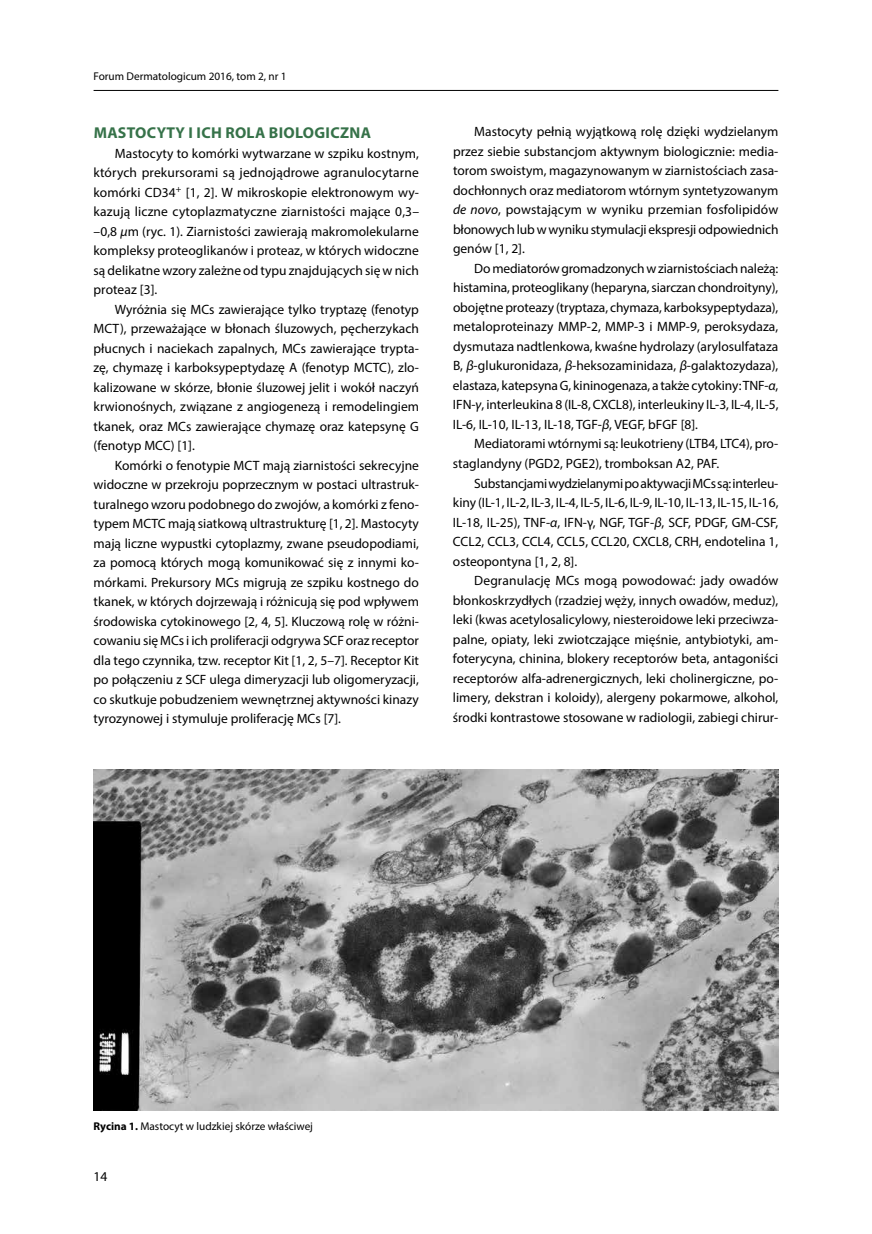
<style>
.page{position:relative;width:872px;height:1234px;background:#fff}
.page>*{position:absolute;margin:0;border:0;box-sizing:border-box;transform-origin:0 0}
.t1{font:700 15.75px "Myriad Pro";letter-spacing:.02em;color:#367249}
.t2{font:13.5px/19.5px "Myriad Pro";color:#000;text-align:justify}
.t3{font:11.25px "Myriad Pro";color:#000}
.s1{font-style:italic}
.s2{font-weight:700}
</style>
<div class="page">
<hr style="left:94px;top:90px;width:684px;height:1px;background:#000">
<img style="left:94px;top:769px;width:684px;height:341px">
<p class="t3" style="left:94px;top:70px;width:195px">Forum Dermatologicum 2016, tom 2, nr 1</p>
<p class="t1" style="left:94px;top:123px;width:279px">MASTOCYTY I ICH ROLA BIOLOGICZNA</p>
<p class="t2" style="left:94px;top:143px;width:327px;text-indent:21px">Mastocyty to komórki wytwarzane w szpiku kostnym, których prekursorami są jednojądrowe agranulocytarne komórki CD34<sup>+</sup> [1, 2]. W mikroskopie elektronowym wy&shy;kazują liczne cytoplazmatyczne ziarnistości mające 0,3– –0,8 <span class="s1">μ</span>m (ryc. 1). Ziarnistości zawierają makromolekularne kompleksy proteoglikanów i proteaz, w których widoczne są delikatne wzory zależne od typu znajdujących się w nich proteaz [3].</p>
<p class="t2" style="left:94px;top:299px;width:327px;text-indent:21px">Wyróżnia się MCs zawierające tylko tryptazę (fenotyp MCT), przeważające w błonach śluzowych, pęcherzykach płucnych i naciekach zapalnych, MCs zawierające trypta&shy;zę, chymazę i karboksypeptydazę A (fenotyp MCTC), zlo&shy;kalizowane w skórze, błonie śluzowej jelit i wokół naczyń krwionośnych, związane z angiogenezą i remodelingiem tkanek, oraz MCs zawierające chymazę oraz katepsynę G (fenotyp MCC) [1].</p>
<p class="t2" style="left:94px;top:455px;width:327px;text-indent:21px">Komórki o fenotypie MCT mają ziarnistości sekrecyjne widoczne w przekroju poprzecznym w postaci ultrastruk&shy;turalnego wzoru podobnego do zwojów, a komórki z feno&shy;typem MCTC mają siatkową ultrastrukturę [1, 2]. Mastocyty mają liczne wypustki cytoplazmy, zwane pseudopodiami, za pomocą których mogą komunikować się z innymi ko&shy;mórkami. Prekursory MCs migrują ze szpiku kostnego do tkanek, w których dojrzewają i różnicują się pod wpływem środowiska cytokinowego [2, 4, 5]. Kluczową rolę w różni&shy;cowaniu się MCs i ich proliferacji odgrywa SCForaz receptor dla tego czynnika, tzw. receptor Kit [1, 2, 5–7]. Receptor Kit po połączeniu z SCF ulega dimeryzacji lub oligomeryzacji, co skutkuje pobudzeniem wewnętrznej aktywności kinazy tyrozynowej i stymuluje proliferację MCs [7].</p>
<p class="t2" style="left:453px;top:122px;width:327px;text-indent:21px">Mastocyty pełnią wyjątkową rolę dzięki wydzielanym przez siebie substancjom aktywnym biologicznie: media&shy;torom swoistym, magazynowanym w ziarnistościach zasa&shy;dochłonnych oraz mediatorom wtórnym syntetyzowanym <span class="s1">de novo</span>, powstającym w wyniku przemian fosfolipidów błonowych lub w wyniku stymulacji ekspresji odpowiednich genów [1, 2].</p>
<p class="t2" style="left:453px;top:258px;width:327px;text-indent:21px">Do mediatorów gromadzonych w ziarnistościach należą: histamina, proteoglikany (heparyna, siarczan chondroityny), obojętne proteazy (tryptaza, chymaza, karboksypeptydaza), metaloproteinazy MMP-2, MMP-3 i MMP-9, peroksydaza, dysmutaza nadtlenkowa, kwaśne hydrolazy (arylosulfataza B, <span class="s1">β</span>-glukuronidaza, <span class="s1">β</span>-heksozaminidaza, <span class="s1">β</span>-galaktozydaza), elastaza, katepsyna G, kininogenaza, a także cytokiny: TNF-<span class="s1">α</span>, IFN-<span class="s1">γ</span>, interleukina 8 (IL-8, CXCL8), interleukiny IL-3, IL-4, IL-5, IL-6, IL-10, IL-13, IL-18, TGF-<span class="s1">β</span>, VEGF, bFGF [8].</p>
<p class="t2" style="left:453px;top:434px;width:327px;text-indent:21px">Mediatorami wtórnymi są: leukotrieny (LTB4, LTC4), pro&shy;staglandyny (PGD2, PGE2), tromboksan A2, PAF.</p>
<p class="t2" style="left:453px;top:473px;width:327px;text-indent:21px">Substancjami wydzielanymi po aktywacji MCs są: interleu&shy;kiny (IL-1, IL-2, IL-3, IL-4, IL-5, IL-6, IL-9, IL-10, IL-13, IL-15, IL-16, IL-18, IL-25), TNF-<span class="s1">α</span>, IFN-γ, NGF, TGF-<span class="s1">β</span>, SCF, PDGF, GM-CSF, CCL2, CCL3, CCL4, CCL5, CCL20, CXCL8, CRH, endotelina 1, osteopontyna [1, 2, 8].</p>
<p class="t2" style="left:453px;top:570px;width:327px;text-indent:21px">Degranulację MCs mogą powodować: jady owadów błonkoskrzydłych (rzadziej węży, innych owadów, meduz), leki (kwas acetylosalicylowy, niesteroidowe leki przeciwza&shy;palne, opiaty, leki zwiotczające mięśnie, antybiotyki, am&shy;foterycyna, chinina, blokery receptorów beta, antagoniści receptorów alfa-adrenergicznych, leki cholinergiczne, po&shy;limery, dekstran i koloidy), alergeny pokarmowe, alkohol, środki kontrastowe stosowane w radiologii, zabiegi chirur-</p>
<p class="t3" style="left:94px;top:1119px;width:221px"><span class="s2">Rycina 1.</span> Mastocyt w ludzkiej skórze właściwej</p>
<p class="t2" style="left:94px;top:1166px;width:15px">14</p>
</div>
